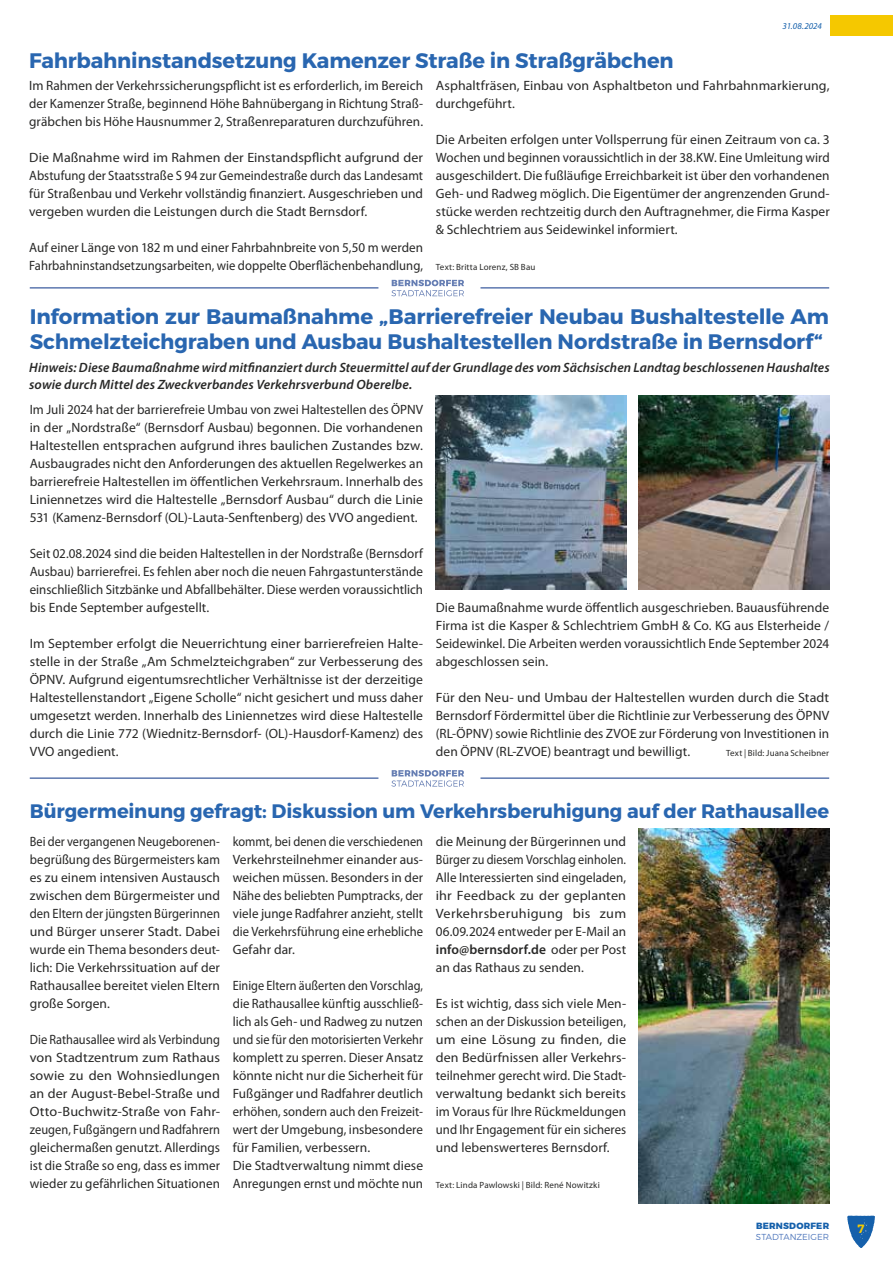
<style>
.page{position:relative;width:893px;height:1263px;background:#fff}
.page>*{position:absolute;margin:0;border:0;box-sizing:border-box;transform-origin:0 0}
.t1{font:700 21px/25.2px "Montserrat";letter-spacing:-.01em;color:#2966b0}
.t2{font:700 19.5px "Montserrat";letter-spacing:-.01em;color:#2966b0}
.t3{font:13.5px/18px "Myriad Pro";letter-spacing:.005em;color:#282827;text-align:justify}
.t4{font:13.5px/18px "Myriad Pro";letter-spacing:.005em;color:#282827;text-align:justify;scale:.91 1}
.t5{font:13.5px/18px "Myriad Pro";letter-spacing:.005em;color:#282827;text-align:justify;scale:1.04 1}
.t6{font:13.5px/18px "Myriad Pro";letter-spacing:.005em;color:#282827;text-align:justify;scale:.92 1}
.t7{font:italic 600 13.5px/16.2px "Myriad Pro";letter-spacing:.01em;color:#282827}
.t8{font:600 12px "Montserrat";color:#f6ca00}
.t9{font:9px "Myriad Pro";letter-spacing:.02em;color:#282827}
.t10{font:800 9px "Montserrat";letter-spacing:.025em;color:#1560ab}
.t11{font:italic 9px "Myriad Pro";letter-spacing:-.01em;color:#1560ab}
.t12{font:300 8.7px "Montserrat";color:#537abd}
.s1{font-weight:600}
</style>
<div class="page">
<svg style="left:847px;top:1215px;width:28px;height:33px"></svg>
<div style="left:830px;top:15px;width:63px;height:21px;background:#f5c800"></div>
<hr style="left:30px;top:287px;width:348px;height:2px;background:#5d78af">
<hr style="left:480px;top:287px;width:349px;height:2px;background:#5d78af">
<svg style="left:391px;top:280px;width:73px;height:16px"></svg>
<hr style="left:30px;top:777px;width:348px;height:2px;background:#5d78af">
<hr style="left:480px;top:777px;width:349px;height:2px;background:#5d78af">
<svg style="left:391px;top:770px;width:73px;height:17px"></svg>
<img style="left:436px;top:396px;width:190px;height:194px">
<img style="left:639px;top:396px;width:190px;height:194px">
<img style="left:639px;top:828px;width:190px;height:375px">
<p class="t11" style="left:783px;top:20px;width:41px">31.08.2024</p>
<h1 class="t1" style="left:29px;top:48px;width:646px">Fahrbahninstandsetzung Kamenzer Straße in Straßgräbchen</h1>
<p class="t3" style="left:29px;top:76px;width:395px">Im Rahmen der Verkehrssicherungspflicht ist es erforderlich, im Bereich der Kamenzer Straße, beginnend Höhe Bahnübergang in Richtung Straß&shy;gräbchen bis Höhe Hausnummer 2, Straßenreparaturen durchzuführen.</p>
<p class="t5" style="left:29px;top:148px;width:380px">Die Maßnahme wird im Rahmen der Einstandspflicht aufgrund der Abstufung der Staatsstraße S 94 zur Gemeindestraße durch das Landesamt für Straßenbau und Verkehr vollständig finanziert. Ausgeschrieben und vergeben wurden die Leistungen durch die Stadt Bernsdorf.</p>
<p class="t3" style="left:29px;top:238px;width:395px">Auf einer Länge von 182 m und einer Fahrbahnbreite von 5,50 m werden<br>Fahrbahninstandsetzungsarbeiten, wie doppelte Oberflächenbehandlung,</p>
<p class="t3" style="left:436px;top:76px;width:395px">Asphaltfräsen, Einbau von Asphaltbeton und Fahrbahnmarkierung, durchgeführt.</p>
<p class="t3" style="left:436px;top:130px;width:395px">Die Arbeiten erfolgen unter Vollsperrung für einen Zeitraum von ca. 3<br>Wochen und beginnen voraussichtlich in der 38.KW. Eine Umleitung wird ausgeschildert. Die fußläufige Erreichbarkeit ist über den vorhandenen Geh- und Radweg möglich. Die Eigentümer der angrenzenden Grund&shy;stücke werden rechtzeitig durch den Auftragnehmer, die Firma Kasper &amp; Schlechtriem aus Seidewinkel informiert.</p>
<p class="t9" style="left:436px;top:261px;width:101px">Text: Britta Lorenz, SB Bau</p>
<h1 class="t1" style="left:30px;top:304px;width:801px">Information zur Baumaßnahme „Barrierefreier Neubau Bushaltestelle Am<br>Schmelzteichgraben und Ausbau Bushaltestellen Nordstraße in Bernsdorf“</h1>
<p class="t7" style="left:29px;top:359px;width:802px">Hinweis: Diese Baumaßnahme wird mitfinanziert durch Steuermittel auf der Grundlage des vom Sächsischen Landtag beschlossenen Haushaltes sowie durch Mittel des Zweckverbandes Verkehrsverbund Oberelbe.</p>
<p class="t3" style="left:30px;top:400px;width:395px">Im Juli 2024 hat der barrierefreie Umbau von zwei Haltestellen des ÖPNV in der „Nordstraße“ (Bernsdorf Ausbau) begonnen. Die vorhandenen Haltestellen entsprachen aufgrund ihres baulichen Zustandes bzw.<br>Ausbaugrades nicht den Anforderungen des aktuellen Regelwerkes an barrierefreie Haltestellen im öffentlichen Verkehrsraum. Innerhalb des Liniennetzes wird die Haltestelle „Bernsdorf Ausbau“ durch die Linie 531 (Kamenz-Bernsdorf (OL)-Lauta-Senftenberg) des VVO angedient.</p>
<p class="t3" style="left:30px;top:544px;width:395px">Seit 02.08.2024 sind die beiden Haltestellen in der Nordstraße (Bernsdorf Ausbau) barrierefrei. Es fehlen aber noch die neuen Fahrgastunterstände einschließlich Sitzbänke und Abfallbehälter. Diese werden voraussichtlich bis Ende September aufgestellt.</p>
<p class="t3" style="left:30px;top:634px;width:395px">Im September erfolgt die Neuerrichtung einer barrierefreien Halte&shy;stelle in der Straße „Am Schmelzteichgraben“ zur Verbesserung des ÖPNV. Aufgrund eigentumsrechtlicher Verhältnisse ist der derzeitige Haltestellenstandort „Eigene Scholle“ nicht gesichert und muss daher umgesetzt werden. Innerhalb des Liniennetzes wird diese Haltestelle durch die Linie 772 (Wiednitz-Bernsdorf- (OL)-Hausdorf-Kamenz) des VVO angedient.</p>
<p class="t3" style="left:436px;top:598px;width:395px">Die Baumaßnahme wurde öffentlich ausgeschrieben. Bauausführende Firma ist die Kasper &amp; Schlechtriem GmbH &amp; Co. KG aus Elsterheide / Seidewinkel. Die Arbeiten werden voraussichtlich Ende September 2024 abgeschlossen sein.</p>
<p class="t5" style="left:436px;top:688px;width:380px">Für den Neu- und Umbau der Haltestellen wurden durch die Stadt Bernsdorf Fördermittel über die Richtlinie zur Verbesserung des ÖPNV (RL-ÖPNV) sowie Richtlinie des ZVOE zur Förderung von Investitionen in den ÖPNV (RL-ZVOE) beantragt und bewilligt.</p>
<p class="t9" style="left:726px;top:747px;width:105px">Text | Bild: Juana Scheibner</p>
<h2 class="t2" style="left:30px;top:798px;width:801px">Bürgermeinung gefragt: Diskussion um Verkehrsberuhigung auf der Rathausallee</h2>
<p class="t4" style="left:30px;top:832px;width:211px">Bei der vergangenen Neugeborenen&shy;begrüßung des Bürgermeisters kam es zu einem intensiven Austausch zwischen dem Bürgermeister und den Eltern der jüngsten Bürgerinnen und Bürger unserer Stadt. Dabei wurde ein Thema besonders deut&shy;lich: Die Verkehrssituation auf der Rathausallee bereitet vielen Eltern große Sorgen.</p>
<p class="t6" style="left:30px;top:1030px;width:208px">Die Rathausallee wird als Verbindung von Stadtzentrum zum Rathaus sowie zu den Wohnsiedlungen an der August-Bebel-Straße und Otto-Buchwitz-Straße von Fahr&shy;zeugen, Fußgängern und Radfahrern gleichermaßen genutzt. Allerdings ist die Straße so eng, dass es immer wieder zu gefährlichen Situationen</p>
<p class="t4" style="left:233px;top:832px;width:211px">kommt, bei denen die verschiedenen Verkehrsteilnehmer einander aus&shy;weichen müssen. Besonders in der Nähe des beliebten Pumptracks, der viele junge Radfahrer anzieht, stellt die Verkehrsführung eine erhebliche Gefahr dar.</p>
<p class="t4" style="left:233px;top:976px;width:211px;text-align:left">Einige Eltern äußerten den Vorschlag, die Rathausallee künftig ausschließ&shy;lich als Geh- und Radweg zu nutzen und sie für den motorisierten Verkehr komplett zu sperren. Dieser Ansatz könnte nicht nur die Sicherheit für Fußgänger und Radfahrer deutlich erhöhen, sondern auch den Freizeit&shy;wert der Umgebung, insbesondere für Familien, verbessern.<br>Die Stadtverwaltung nimmt diese Anregungen ernst und möchte nun</p>
<p class="t3" style="left:436px;top:832px;width:192px">die Meinung der Bürgerinnen und Bürger zu diesem Vorschlag einholen.<br>Alle Interessierten sind eingeladen, ihr Feedback zu der geplanten Verkehrsberuhigung bis zum 06.09.2024 entweder per E-Mail an <span class="s1">info@bernsdorf.de</span> oder per Post an das Rathaus zu senden.</p>
<p class="t3" style="left:436px;top:994px;width:192px">Es ist wichtig, dass sich viele Men&shy;schen an der Diskussion beteiligen, um eine Lösung zu finden, die den Bedürfnissen aller Verkehrs&shy;teilnehmer gerecht wird. Die Stadt&shy;verwaltung bedankt sich bereits im Voraus für Ihre Rückmeldungen und Ihr Engagement für ein sicheres und lebenswerteres Bernsdorf.</p>
<p class="t9" style="left:436px;top:1179px;width:165px">Text: Linda Pawlowski | Bild: René Nowitzki</p>
<p class="t10" style="left:756px;top:1220px;width:75px">BERNSDORFER</p>
<p class="t12" style="left:756px;top:1231px;width:75px">STADTANZEIGER</p>
<p class="t8" style="left:858px;top:1221px;width:9px">7</p>
</div>
